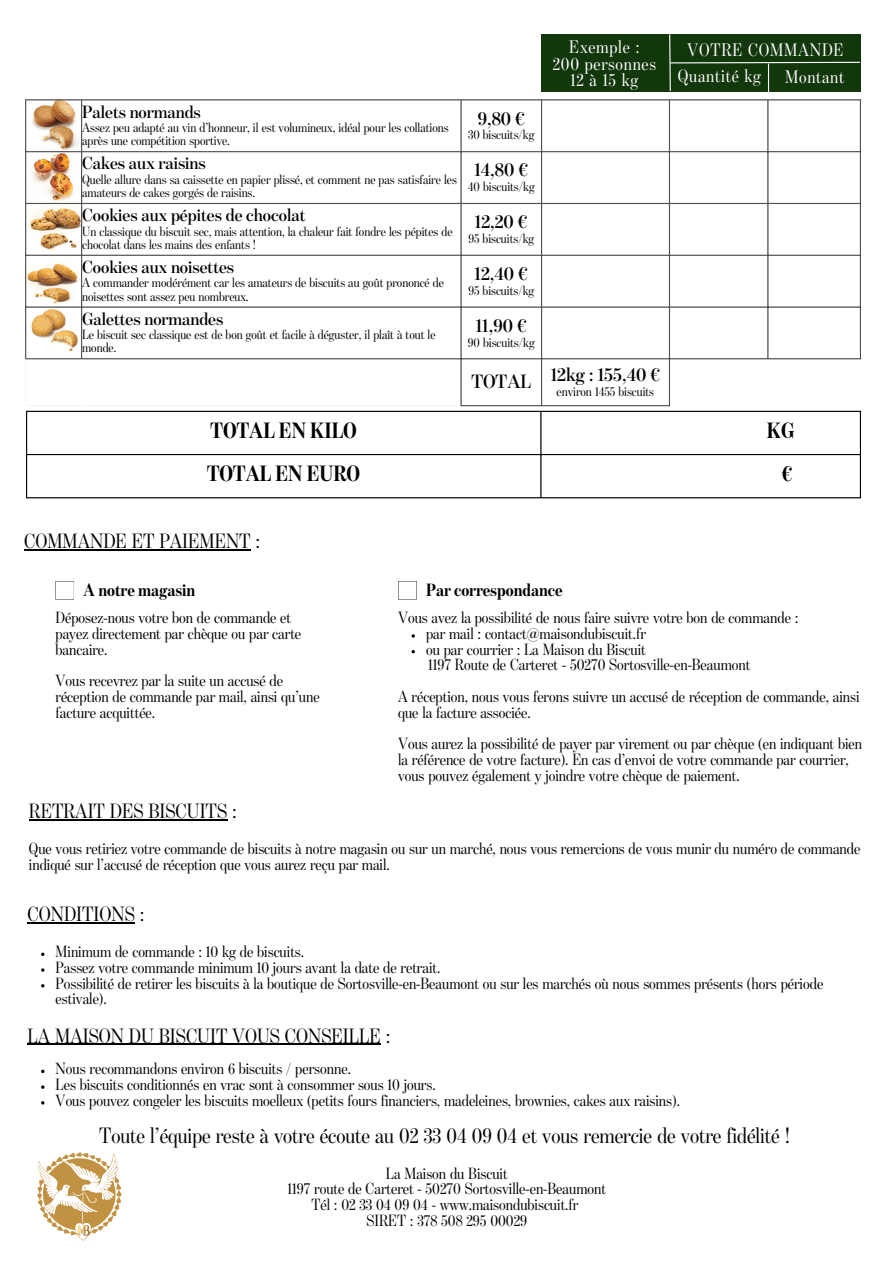
<style>
.page{position:relative;width:894px;height:1264px;background:#fff}
.page>*{position:absolute;margin:0;border:0;box-sizing:border-box;transform-origin:0 0}
.t1{font:22.5px "Benton Mod Disp Cond";color:#000}
.t2{font:700 22.5px "Benton Mod Disp Cond";color:#000}
.t3{font:21px "Benton Mod Disp Cond";color:#000}
.t4{font:600 19.5px "Benton Mod Disp";color:#000}
.t5{font:18.45px/16.8px "Benton Mod Disp Cond";letter-spacing:.04em;color:#fff;text-align:center}
.t6{font:600 18px "Benton Mod Disp";color:#000}
.t7{font:700 18px "Benton Mod Disp Cond";color:#000}
.t8{font:16.5px/15.8px "Benton Mod Disp Cond";color:#000}
.t9{font:13.5px/13.4px "Benton Mod Disp Cond";color:#000}
</style>
<div class="page">
<img style="left:28px;top:152px;width:51px;height:49px">
<img style="left:26px;top:100px;width:60px;height:51px">
<img style="left:26px;top:202px;width:59px;height:49px">
<img style="left:26px;top:252px;width:58px;height:54px">
<img style="left:26px;top:307px;width:57px;height:50px">
<hr style="left:25px;top:100px;width:1px;height:258px;background:#515050">
<hr style="left:81px;top:100px;width:1px;height:258px;background:#515050">
<hr style="left:460px;top:100px;width:1px;height:305px;background:#515050">
<hr style="left:541px;top:100px;width:1px;height:305px;background:#515050">
<hr style="left:668px;top:100px;width:1px;height:305px;background:#515050">
<hr style="left:767px;top:100px;width:1px;height:258px;background:#515050">
<hr style="left:859px;top:100px;width:1px;height:258px;background:#515050">
<hr style="left:25px;top:99px;width:835px;height:1px;background:#515050">
<hr style="left:25px;top:151px;width:835px;height:1px;background:#515050">
<hr style="left:25px;top:203px;width:835px;height:1px;background:#515050">
<hr style="left:25px;top:255px;width:835px;height:1px;background:#515050">
<hr style="left:25px;top:306px;width:835px;height:1px;background:#515050">
<hr style="left:25px;top:358px;width:835px;height:1px;background:#515050">
<hr style="left:460px;top:405px;width:209px;height:1px;background:#515050">
<div style="left:541px;top:34px;width:319px;height:58px;background:#12370b"></div>
<svg style="left:37px;top:1152px;width:84px;height:88px"></svg>
<svg style="left:669px;top:34px;width:191px;height:58px"></svg>
<svg style="left:55px;top:581px;width:19px;height:18px"></svg>
<svg style="left:398px;top:581px;width:18px;height:18px"></svg>
<hr style="left:26px;top:412px;width:1px;height:85px;background:#000">
<hr style="left:540px;top:412px;width:1px;height:85px;background:#000">
<hr style="left:859px;top:412px;width:1px;height:85px;background:#000">
<hr style="left:26px;top:411px;width:834px;height:1px;background:#000">
<hr style="left:26px;top:454px;width:834px;height:1px;background:#000">
<hr style="left:26px;top:497px;width:834px;height:1px;background:#000">
<hr style="left:24px;top:549px;width:226px;height:1px;background:#000">
<hr style="left:28px;top:922px;width:107px;height:1px;background:#000">
<hr style="left:28px;top:1043px;width:353px;height:1px;background:#000">
<svg style="left:411px;top:650px;width:4px;height:3px"></svg>
<hr style="left:29px;top:819px;width:198px;height:1px;background:#000">
<p class="t6" style="left:82px;top:104px;width:120px">Palets normands</p>
<h3 class="t9" style="left:82px;top:121px;width:368px">Assez peu adapté au vin d’honneur, il est volumineux, idéal pour les collations après une compétition sportive.</h3>
<p class="t6" style="left:82px;top:155px;width:125px">Cakes aux raisins</p>
<h5 class="t9" style="left:82px;top:173px;width:376px">Quelle allure dans sa caissette en papier plissé, et comment ne pas satisfaire les amateurs de cakes gorgés de raisins.</h5>
<p class="t6" style="left:82px;top:207px;width:225px">Cookies aux pépites de chocolat</p>
<p class="t9" style="left:82px;top:225px;width:372px">Un classique du biscuit sec, mais attention, la chaleur fait fondre les pépites de chocolat dans les mains des enfants !</p>
<p class="t6" style="left:82px;top:259px;width:153px">Cookies aux noisettes</p>
<p class="t9" style="left:82px;top:277px;width:363px">A commander modérément car les amateurs de biscuits au goût prononcé de noisettes sont assez peu nombreux.</p>
<p class="t6" style="left:82px;top:311px;width:143px">Galettes normandes</p>
<p class="t9" style="left:82px;top:328px;width:355px">Le biscuit sec classique est de bon goût et facile à déguster, il plaît à tout le monde.</p>
<p class="t4" style="left:477px;top:109px;width:49px">9,80 €</p>
<h5 class="t9" style="left:468px;top:129px;width:68px">30 biscuits/kg</h5>
<h5 class="t4" style="left:474px;top:161px;width:55px">14,80 €</h5>
<p class="t9" style="left:467px;top:181px;width:68px">40 biscuits/kg</p>
<p class="t4" style="left:475px;top:213px;width:54px">12,20 €</p>
<p class="t9" style="left:468px;top:232px;width:67px">95 biscuits/kg</p>
<p class="t4" style="left:474px;top:265px;width:55px">12,40 €</p>
<p class="t9" style="left:468px;top:284px;width:67px">95 biscuits/kg</p>
<p class="t5" style="left:552px;top:39px;width:105px">Exemple :<br>200 personnes<br>12 à 15 kg</p>
<p class="t4" style="left:476px;top:316px;width:52px">11,90 €</p>
<p class="t9" style="left:468px;top:336px;width:68px">90 biscuits/kg</p>
<p class="t4" style="left:471px;top:372px;width:61px">TOTAL</p>
<p class="t4" style="left:550px;top:366px;width:111px">12kg : 155,40 €</p>
<p class="t9" style="left:556px;top:385px;width:99px">environ 1455 biscuits</p>
<p class="t5" style="left:687px;top:42px;width:158px">VOTRE COMMANDE</p>
<p class="t5" style="left:677px;top:68px;width:84px">Quantité kg</p>
<p class="t5" style="left:784px;top:69px;width:61px">Montant</p>
<p class="t2" style="left:210px;top:420px;width:148px">TOTAL EN KILO</p>
<p class="t2" style="left:766px;top:420px;width:29px">KG</p>
<p class="t2" style="left:207px;top:463px;width:154px">TOTAL EN EURO</p>
<p class="t2" style="left:781px;top:463px;width:12px">€</p>
<p class="t3" style="left:24px;top:531px;width:237px">COMMANDE ET PAIEMENT :</p>
<p class="t7" style="left:84px;top:582px;width:113px">A notre magasin</p>
<p class="t8" style="left:55px;top:610px;width:247px">Déposez-nous votre bon de commande et payez directement par chèque ou par carte bancaire.</p>
<p class="t8" style="left:55px;top:673px;width:265px">Vous recevrez par la suite un accusé de réception de commande par mail, ainsi qu’une facture acquittée.</p>
<p class="t7" style="left:426px;top:582px;width:138px">Par correspondance</p>
<p class="t8" style="left:398px;top:610px;width:402px">Vous avez la possibilité de nous faire suivre votre bon de commande :</p>
<h1 class="t8" style="left:426px;top:626px;width:221px">par mail : contact@maisondubiscuit.fr</h1>
<p class="t8" style="left:426px;top:642px;width:221px">ou par courrier : La Maison du Biscuit</p>
<h1 class="t8" style="left:428px;top:657px;width:323px">1197 Route de Carteret - 50270 Sortosville-en-Beaumont</h1>
<p class="t8" style="left:398px;top:689px;width:463px">A réception, nous vous ferons suivre un accusé de réception de commande, ainsi que la facture associée.</p>
<p class="t8" style="left:398px;top:736px;width:465px">Vous aurez la possibilité de payer par virement ou par chèque (en indiquant bien la référence de votre facture). En cas d’envoi de votre commande par courrier, vous pouvez également y joindre votre chèque de paiement.</p>
<p class="t3" style="left:29px;top:802px;width:209px">RETRAIT DES BISCUITS :</p>
<h1 class="t8" style="left:29px;top:842px;width:832px">Que vous retiriez votre commande de biscuits à notre magasin ou sur un marché, nous vous remercions de vous munir du numéro de commande indiqué sur l’accusé de réception que vous aurez reçu par mail.</h1>
<p class="t3" style="left:28px;top:904px;width:118px">CONDITIONS :</p>
<p class="t8" style="left:56px;top:944px;width:250px">Minimum de commande : 10 kg de biscuits.</p>
<p class="t8" style="left:56px;top:960px;width:386px">Passez votre commande minimum 10 jours avant la date de retrait.</p>
<h1 class="t8" style="left:56px;top:976px;width:768px">Possibilité de retirer les biscuits à la boutique de Sortosville-en-Beaumont ou sur les marchés où nous sommes présents (hors période estivale).</h1>
<h4 class="t3" style="left:28px;top:1026px;width:364px">LA MAISON DU BISCUIT VOUS CONSEILLE :</h4>
<p class="t8" style="left:56px;top:1061px;width:297px">Nous recommandons environ 6 biscuits / personne.</p>
<p class="t8" style="left:56px;top:1077px;width:381px">Les biscuits conditionnés en vrac sont à consommer sous 10 jours.</p>
<h4 class="t8" style="left:56px;top:1093px;width:625px">Vous pouvez congeler les biscuits moelleux (petits fours financiers, madeleines, brownies, cakes aux raisins).</h4>
<p class="t1" style="left:99px;top:1125px;width:692px">Toute l’équipe reste à votre écoute au 02 33 04 09 04 et vous remercie de votre fidélité !</p>
<p class="t8" style="left:386px;top:1166px;width:123px">La Maison du Biscuit</p>
<p class="t8" style="left:287px;top:1181px;width:320px">1197 route de Carteret - 50270 Sortosville-en-Beaumont</p>
<p class="t8" style="left:311px;top:1197px;width:268px">Tél : 02 33 04 09 04 - www.maisondubiscuit.fr</p>
<p class="t8" style="left:366px;top:1213px;width:162px">SIRET : 378 508 295 00029</p>
</div>
